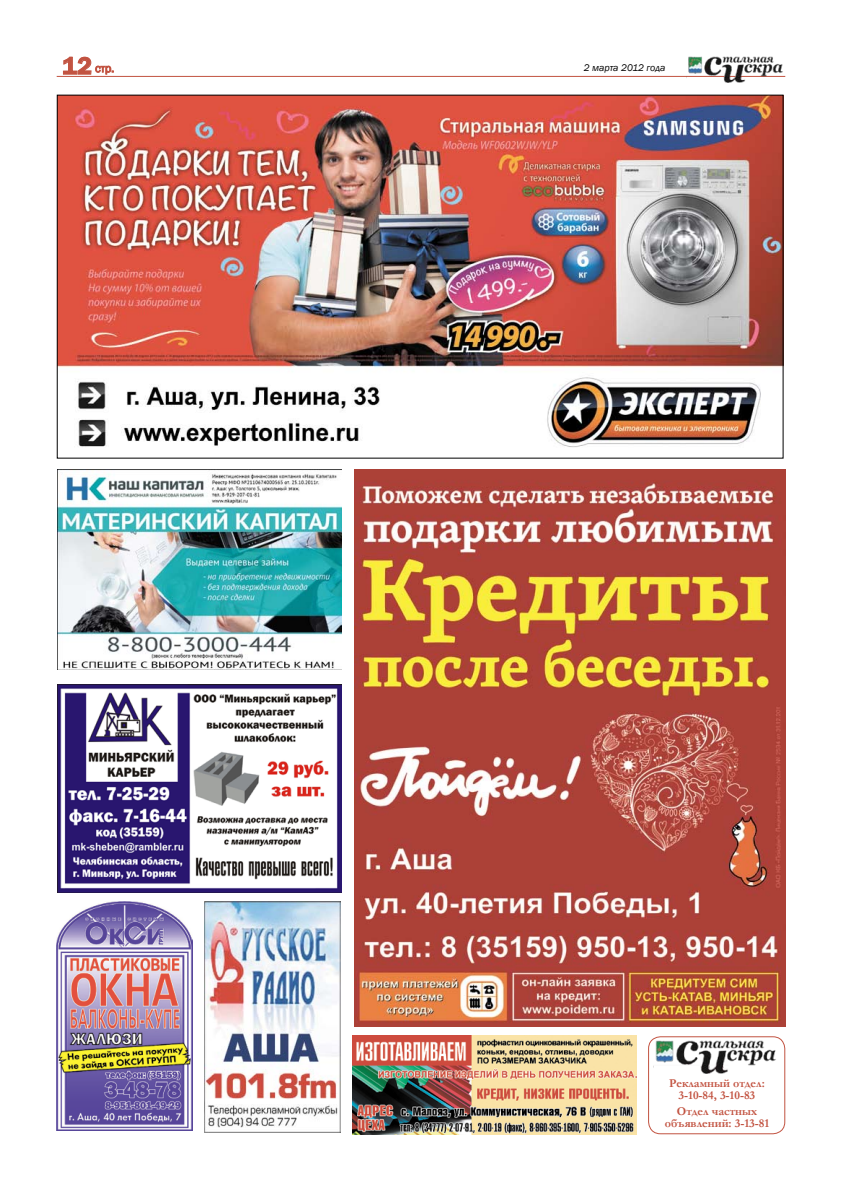
<style>
.page{position:relative;width:842px;height:1191px;background:#fff}
.page>*{position:absolute;margin:0;border:0;box-sizing:border-box;transform-origin:0 0}
.t1{font:700 12px/12px "Garamond";color:#c25341;text-align:center}
.t2{font:12px "Franklin Gothic";color:#c25341}
.t3{font:italic 10px "Franklin Gothic";color:#000}
.s1{font-weight:600;font-size:25px}
</style>
<div class="page">
<svg style="left:63px;top:57px;width:50px;height:18px"></svg>
<hr style="left:57px;top:76px;width:728px;height:1px;background:#c25341">
<img style="left:687px;top:57px;width:98px;height:25px">
<img style="left:353px;top:1035px;width:283px;height:99px">
<img style="left:57px;top:901px;width:136px;height:229px">
<img style="left:205px;top:901px;width:136px;height:231px">
<img style="left:653px;top:1040px;width:123px;height:33px">
<img style="left:59px;top:97px;width:722px;height:350px">
<img style="left:58px;top:685px;width:283px;height:207px">
<img style="left:58px;top:469px;width:283px;height:201px">
<img style="left:354px;top:469px;width:431px;height:557px">
<div style="left:648px;top:1036px;width:137px;height:98px;border:1px solid #c25341;border-radius:12px"></div>
<p class="t2" style="left:62px;top:61px;width:53px"><span class="s1">12</span> стр.</p>
<p class="t3" style="left:584px;top:62px;width:83px">2 марта 2012 года</p>
<p class="t1" style="left:669px;top:1077px;width:97px">Рекламный отдел:<br>3-10-84, 3-10-83</p>
<p class="t1" style="left:665px;top:1105px;width:106px">Отдел частных объявлений: 3-13-81</p>
</div>
